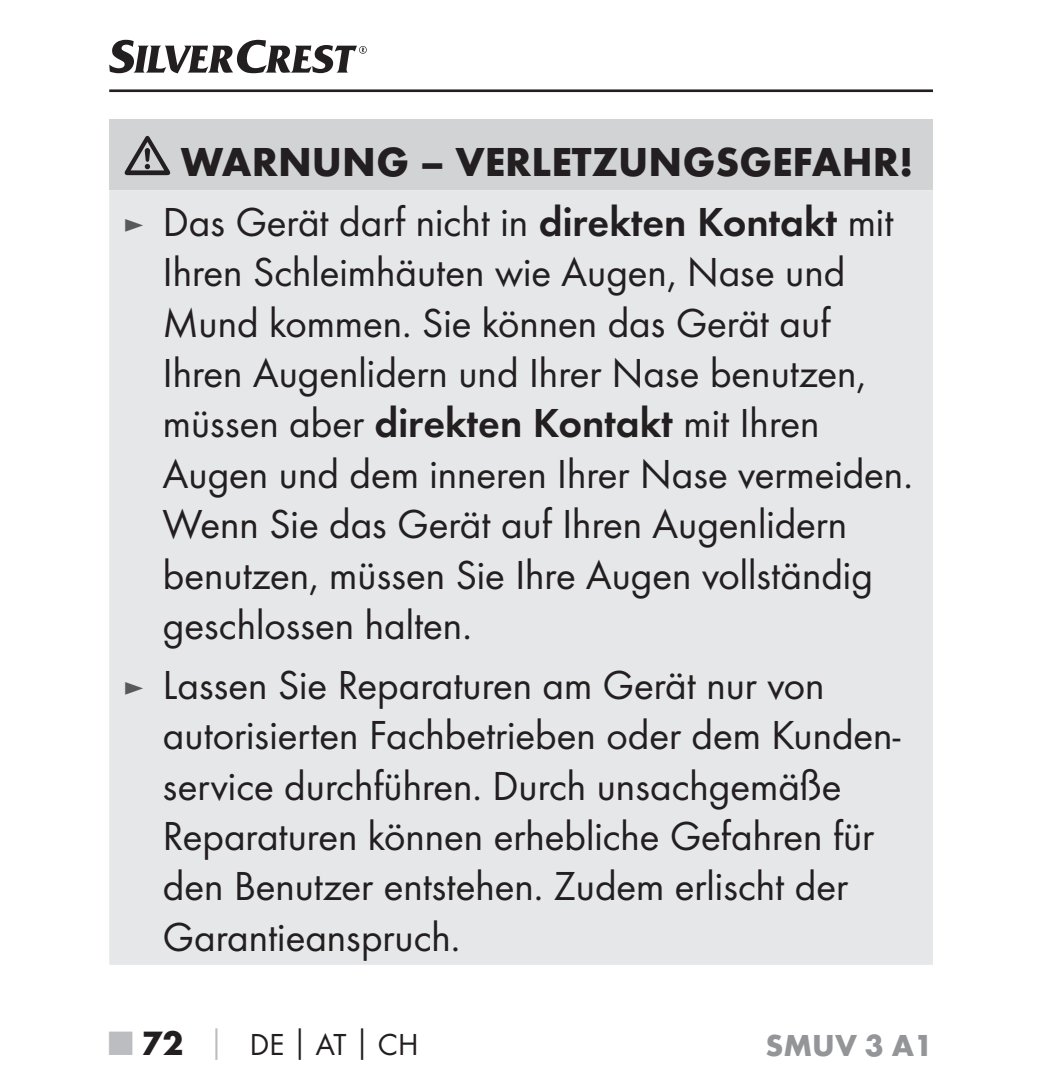
<style>
.page{position:relative;width:1041px;height:1092px;background:#fff}
.page>*{position:absolute;margin:0;border:0;box-sizing:border-box;transform-origin:0 0}
.t1{font:42px/50.4px "Futura Boo";color:#231f20}
.t2{font:700 42px "Futura";color:#231f20}
.t3{font:31.5px "Futura Boo";color:#231f20}
.t4{font:700 31.5px "Futura";color:#939598}
.s1{font-size:31.5px;color:#58595b}
.s2{font-family:"Futura Dem"}
.s3{font-family:"Futura";font-weight:700;font-size:35px;color:#bbbdc0}
.s4{font-family:"Futura";font-weight:700;font-size:35px}
.s5{font-family:"Futura";font-weight:700;color:#bbbdc0}
.s6{font-family:"Futura";font-weight:700}
</style>
<div class="page">
<hr style="left:109px;top:89px;width:824px;height:3px;background:#231f20">
<svg style="left:109px;top:40px;width:258px;height:33px"></svg>
<div style="left:109px;top:119px;width:824px;height:71px;background:#d1d3d4"></div>
<div style="left:109px;top:190px;width:824px;height:774px;background:#e6e7e8"></div>
<svg style="left:125px;top:136px;width:45px;height:39px"></svg>
<p class="t2" style="left:181px;top:145px;width:734px">WARNUNG – VERLETZUNGSGEFAHR!</p>
<p class="t1" style="left:163px;top:199px;width:751px;text-indent:-40px"><span class="s1">►</span> Das Gerät darf nicht in <span class="s2">direkten Kontakt</span> mit Ihren Schleim häuten wie Augen, Nase und Mund kommen. Sie können das Gerät auf Ihren Augenlidern und Ihrer Nase benutzen, müssen aber <span class="s2">direkten Kontakt</span> mit Ihren Augen und dem inneren Ihrer Nase vermeiden.<br>Wenn Sie das Gerät auf Ihren Augenlidern benutzen, müssen Sie Ihre Augen vollständig geschlossen halten.</p>
<p class="t1" style="left:163px;top:661px;width:739px;text-indent:-40px"><span class="s1">►</span> Lassen Sie Reparaturen am Gerät nur von autorisierten Fachbetrieben oder dem Kunden&shy;service durchführen. Durch unsachgemäße Reparaturen können erhebliche Gefahren für den Benutzer entstehen. Zudem erlischt der Garantieanspruch.</p>
<p class="t3" style="left:109px;top:1030px;width:311px"><span class="s3">■</span> <span class="s4">72</span> <span class="s5">│</span> DE<span class="s6">│</span>AT<span class="s6">│</span>CH</p>
<p class="t4" style="left:765px;top:1033px;width:169px">SMUV 3 A1</p>
</div>
